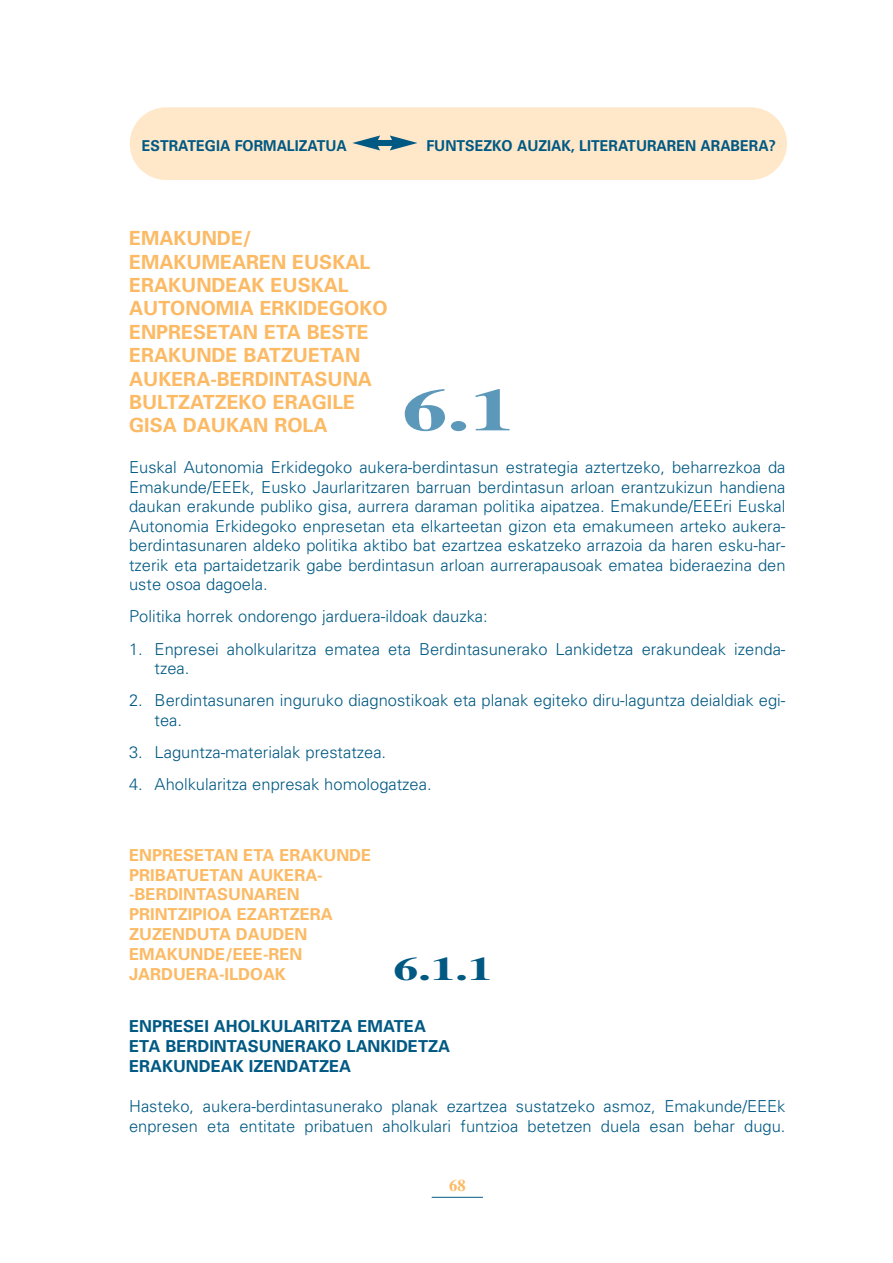
<style>
.page{position:relative;width:893px;height:1263px;background:#fff}
.page>*{position:absolute;margin:0;border:0;box-sizing:border-box;transform-origin:0 0}
.t1{font:700 60px "Times";color:#5c98ba;scale:1.5 1}
.t2{font:700 33px "Times";color:#005983;scale:1.5 1}
.t3{font:700 19.5px/23.4px "Univers";color:#fcba65}
.t4{font:300 16.5px/19.5px "Univers";color:#005983}
.t5{font:700 16.5px/19.8px "Univers";color:#fcba65}
.t6{font:700 16.5px/19.8px "Univers";color:#005983}
.t7{font:700 16.5px "Times";color:#fcba65}
.t8{font:700 15px "Univers";color:#005983;scale:.95 1}
</style>
<div class="page">
<div style="left:130px;top:107px;width:657px;height:73px;background:#ffe8ca;border-radius:36px"></div>
<div style="left:375px;top:140px;width:20px;height:6px;background:#005983"></div>
<svg style="left:352px;top:135px;width:28px;height:15px"></svg>
<svg style="left:390px;top:135px;width:27px;height:15px"></svg>
<hr style="left:431px;top:1197px;width:52px;height:1px;background:#005983">
<p class="t8" style="left:142px;top:140px;width:217px">ESTRATEGIA FORMALIZATUA</p>
<p class="t8" style="left:426px;top:140px;width:369px">FUNTSEZKO AUZIAK, LITERATURAREN ARABERA?</p>
<p class="t3" style="left:129px;top:228px;width:260px">EMAKUNDE/<br>EMAKUMEAREN EUSKAL<br>ERAKUNDEAK EUSKAL<br>AUTONOMIA ERKIDEGOKO<br>ENPRESETAN ETA BESTE<br>ERAKUNDE BATZUETAN<br>AUKERA-BERDINTASUNA<br>BULTZATZEKO ERAGILE<br>GISA DAUKAN ROLA</p>
<p class="t4" style="left:129px;top:459px;width:658px;text-align:justify">Euskal Autonomia Erkidegoko aukera-berdintasun estrategia aztertzeko, beharrezkoa da Emakunde/EEEk, Eusko Jaurlaritzaren barruan berdintasun arloan erantzukizun handiena daukan erakunde publiko gisa, aurrera daraman politika aipatzea. Emakunde/EEEri Euskal Autonomia Erkidegoko enpresetan eta elkarteetan gizon eta emakumeen arteko aukera&shy;berdintasunaren aldeko politika aktibo bat ezartzea eskatzeko arrazoia da haren esku-har&shy;tzerik eta partaidetzarik gabe berdintasun arloan aurrerapausoak ematea bideraezina den uste osoa dagoela.</p>
<p class="t4" style="left:129px;top:608px;width:360px">Politika horrek ondorengo jarduera-ildoak dauzka:</p>
<p class="t4" style="left:155px;top:641px;width:632px;text-indent:-26px">1. Enpresei aholkularitza ematea eta Berdintasunerako Lankidetza erakundeak izenda&shy;tzea.</p>
<p class="t4" style="left:155px;top:692px;width:632px;text-indent:-26px">2. Berdintasunaren inguruko diagnostikoak eta planak egiteko diru-laguntza deialdiak egi&shy;tea.</p>
<p class="t4" style="left:129px;top:744px;width:258px">3. Laguntza-materialak prestatzea.</p>
<p class="t4" style="left:129px;top:776px;width:304px">4. Aholkularitza enpresak homologatzea.</p>
<h1 class="t1" style="left:402px;top:388px;width:76px">6.1</h1>
<p class="t5" style="left:129px;top:847px;width:243px">ENPRESETAN ETA ERAKUNDE<br>PRIBATUETAN AUKERA--BERDINTASUNAREN<br>PRINTZIPIOA EZARTZERA<br>ZUZENDUTA DAUDEN<br>EMAKUNDE/EEE-REN<br>JARDUERA-ILDOAK</p>
<p class="t6" style="left:129px;top:1018px;width:322px">ENPRESEI AHOLKULARITZA EMATEA<br>ETA BERDINTASUNERAKO LANKIDETZA<br>ERAKUNDEAK IZENDATZEA</p>
<p class="t4" style="left:129px;top:1098px;width:658px">Hasteko, aukera-berdintasunerako planak ezartzea sustatzeko asmoz, Emakunde/EEEk enpresen eta entitate pribatuen aholkulari funtzioa betetzen duela esan behar dugu.</p>
<h2 class="t2" style="left:393px;top:957px;width:67px">6.1.1</h2>
<p class="t7" style="left:449px;top:1179px;width:18px">68</p>
</div>
